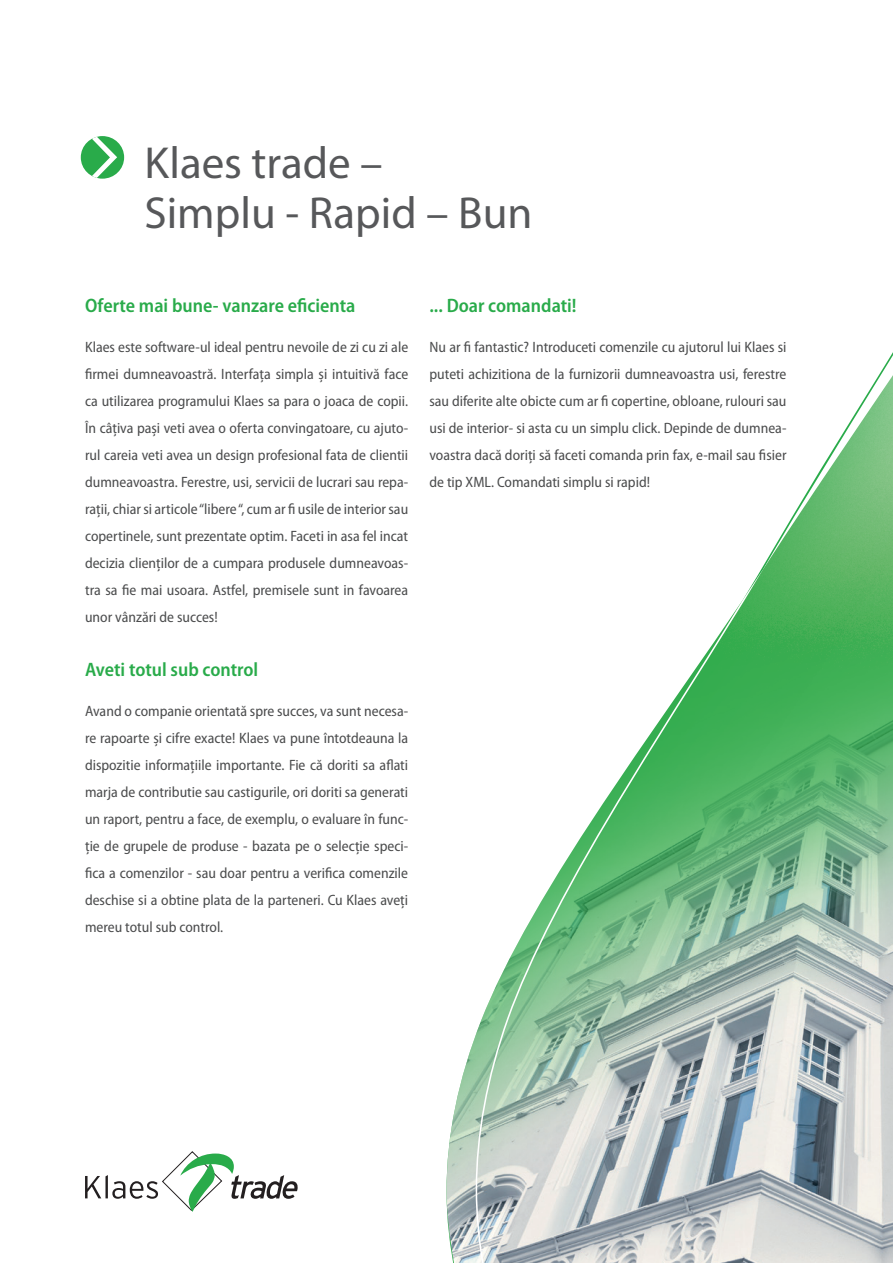
<style>
.page{position:relative;width:893px;height:1263px;background:#fff}
.page>*{position:absolute;margin:0;border:0;box-sizing:border-box;transform-origin:0 0}
.t1{font:45px/49.5px "Myriad Pro";color:#57585a}
.t2{font:600 semi-condensed 19.5px "Myriad Pro";color:#29ab4a}
.t3{font:semi-condensed 15px/27px "Myriad Pro";color:#4b4c4d;text-align:justify}
</style>
<div class="page">
<svg style="left:813px;top:352px;width:80px;height:130px"></svg>
<img style="left:446px;top:482px;width:447px;height:781px">
<svg style="left:476px;top:570px;width:287px;height:693px"></svg>
<div style="left:81px;top:136px;width:43px;height:43px;background:#29ab4a;border-radius:50%"></div>
<svg style="left:92px;top:137px;width:25px;height:41px"></svg>
<svg style="left:85px;top:1151px;width:213px;height:61px"></svg>
<h1 class="t1" style="left:145px;top:138px;width:389px">Klaes trade –<br>Simplu - Rapid – Bun</h1>
<h2 class="t2" style="left:85px;top:295px;width:272px">Oferte mai bune- vanzare eficienta</h2>
<p class="t3" style="left:85px;top:334px;width:325px">Klaes este software-ul ideal pentru nevoile de zi cu zi ale firmei dumneavoastră. Interfaţa simpla și intuitivă face ca utilizarea programului Klaes sa para o joaca de copii.<br>În câțiva pași veti avea o oferta convingatoare, cu ajuto&shy;rul careia veti avea un design profesional fata de clientii dumneavoastra. Ferestre, usi, servicii de lucrari sau repa&shy;rații, chiar si articole “libere “, cum ar fi usile de interior sau copertinele, sunt prezentate optim. Faceti in asa fel incat decizia clienților de a cumpara produsele dumneavoas&shy;tra sa fie mai usoara. Astfel, premisele sunt in favoarea unor vânzări de succes!</p>
<h2 class="t2" style="left:85px;top:659px;width:175px">Aveti totul sub control</h2>
<p class="t3" style="left:85px;top:698px;width:325px">Avand o companie orientată spre succes, va sunt necesa&shy;re rapoarte și cifre exacte! Klaes va pune întotdeauna la dispozitie informațiile importante. Fie că doriti sa aflati marja de contributie sau castigurile, ori doriti sa generati un raport, pentru a face, de exemplu, o evaluare în func&shy;ţie de grupele de produse - bazata pe o selecţie speci&shy;fica a comenzilor - sau doar pentru a verifica comenzile deschise si a obtine plata de la parteneri. Cu Klaes aveți mereu totul sub control.</p>
<h2 class="t2" style="left:429px;top:295px;width:149px">... Doar comandati!</h2>
<p class="t3" style="left:429px;top:334px;width:359px">Nu ar fi fantastic? Introduceti comenzile cu ajutorul lui Klaes si puteti achizitiona de la furnizorii dumneavoastra usi, ferestre sau diferite alte obicte cum ar fi copertine, obloane, rulouri sau usi de interior- si asta cu un simplu click. Depinde de dumnea&shy;voastra dacă doriți să faceti comanda prin fax, e-mail sau fisier de tip XML. Comandati simplu si rapid!</p>
</div>
